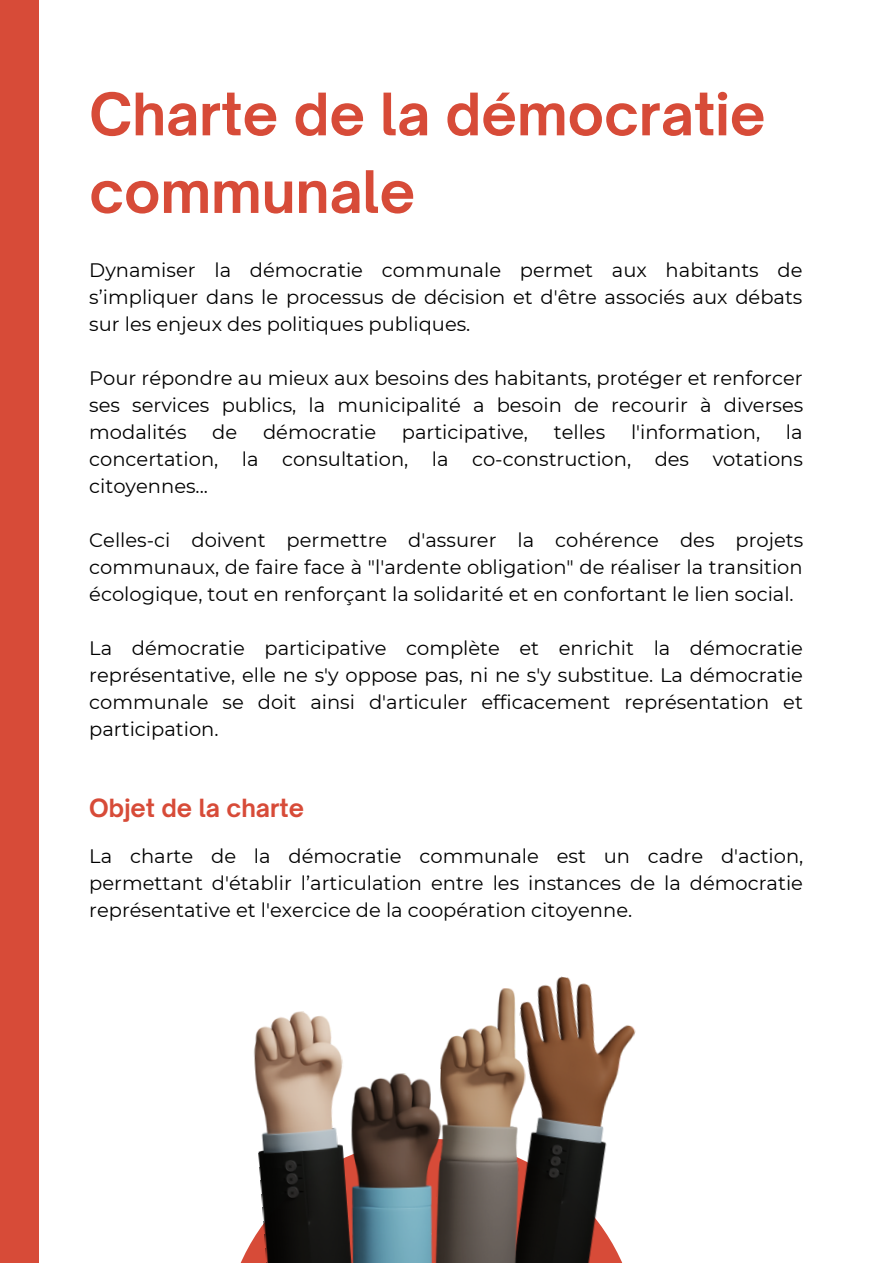
<style>
.page{position:relative;width:893px;height:1264px;background:#fff}
.page>*{position:absolute;margin:0;border:0;box-sizing:border-box;transform-origin:0 0}
.t1{font:700 55.95px/77.6px "Open Sauce One";color:#d74b38}
.t2{font:700 24px "Open Sauce One";color:#d74b38}
.t3{font:19.5px/27px "Montserrat";color:#000;text-align:justify}
</style>
<div class="page">
<div style="left:0;top:0;width:39px;height:1262px;background:#d74b38"></div>
<img style="left:248px;top:1011px;width:96px;height:251px">
<img style="left:528px;top:976px;width:108px;height:286px">
<img style="left:440px;top:988px;width:88px;height:274px">
<img style="left:344px;top:1072px;width:108px;height:190px">
<h1 class="t1" style="left:89px;top:75px;width:677px">Charte de la démocratie communale</h1>
<p class="t3" style="left:89px;top:256px;width:714px">Dynamiser la démocratie communale permet aux habitants de s’impliquer dans le processus de décision et d'être associés aux débats sur les enjeux des politiques publiques.</p>
<p class="t3" style="left:89px;top:364px;width:715px">Pour répondre au mieux aux besoins des habitants, protéger et renforcer ses services publics, la municipalité a besoin de recourir à diverses modalités</p>
<p class="t3" style="left:212px;top:418px;width:26px">de</p>
<p class="t3" style="left:263px;top:418px;width:115px">démocratie</p>
<p class="t3" style="left:402px;top:418px;width:128px">participative,</p>
<p class="t3" style="left:553px;top:418px;width:53px">telles</p>
<p class="t3" style="left:631px;top:418px;width:131px">l'information,</p>
<p class="t3" style="left:89px;top:418px;width:715px;text-indent:696px">la concertation, la consultation, la co-construction, des votations citoyennes...</p>
<p class="t3" style="left:89px;top:526px;width:715px">Celles-ci doivent permettre d'assurer la cohérence des projets communaux, de faire face à "l'ardente obligation" de réaliser la transition écologique, tout en renforçant la solidarité et en confortant le lien social.</p>
<p class="t3" style="left:89px;top:634px;width:715px">La démocratie participative complète et enrichit la démocratie représentative, elle ne s'y oppose pas, ni ne s'y substitue. La démocratie communale se doit ainsi d'articuler efficacement représentation et participation.</p>
<p class="t2" style="left:89px;top:793px;width:216px">Objet de la charte</p>
<p class="t3" style="left:89px;top:842px;width:715px">La charte de la démocratie communale est un cadre d'action, permettant d'établir l’articulation entre les instances de la démocratie représentative et l'exercice de la coopération citoyenne.</p>
</div>
